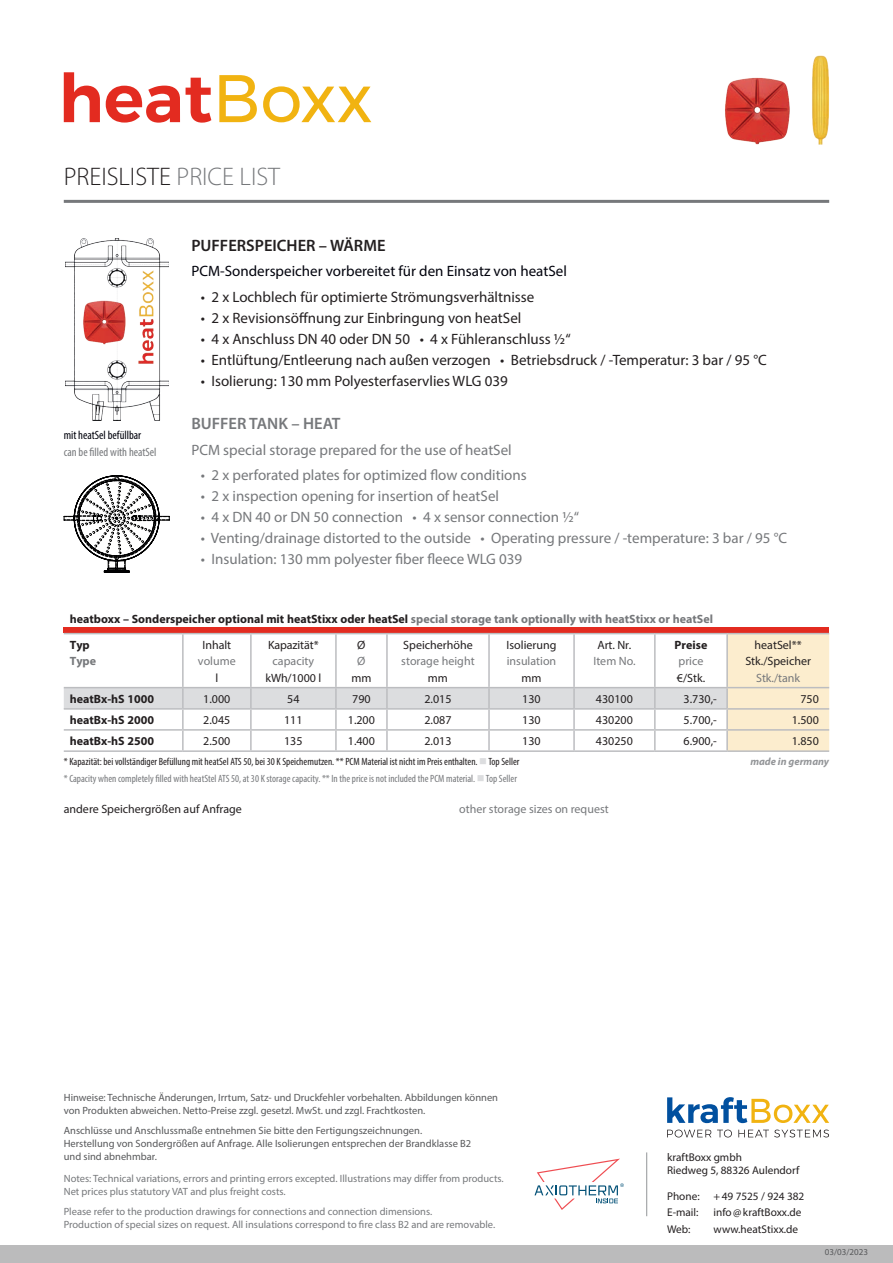
<style>
.page{position:relative;width:893px;height:1263px;background:#fff}
.page>*{position:absolute;margin:0;border:0;box-sizing:border-box;transform-origin:0 0}
.t1{font:300 25.5px "Myriad Pro";color:#231f20}
.t2{font:600 16.5px "Myriad Pro";color:#231f20}
.t3{font:600 16.5px "Myriad Pro";color:#76787b}
.t4{font:15px "Myriad Pro";color:#76787b}
.t5{font:15px "Myriad Pro";color:#231f20}
.t6{font:15px "Myriad Pro";color:#01020c}
.t7{font:12px/16.5px "Myriad Pro";color:#231f20;text-align:center}
.t8{font:700 12px/25.5px "Myriad Pro";color:#231f20}
.t9{font:12px "Myriad Pro";color:#76787b}
.t10{font:condensed 12px "Myriad Pro";color:#76787b}
.t11{font:condensed 12px "Myriad Pro";color:#01020c}
.t12{font:700 12px "Myriad Pro";color:#76787b}
.t13{font:11.25px/13.5px "Myriad Pro";color:#231f20}
.t14{font:10.5px/12.6px "Myriad Pro";color:#57585a}
.t15{font:10.5px/13.5px "Myriad Pro";color:#76787b}
.t16{font:condensed 10.5px "Myriad Pro";color:#231f20}
.t17{font:condensed 10.5px "Myriad Pro";color:#76787b}
.t18{font:italic 700 10.5px "Myriad Pro";color:#939598}
.t19{font:9px "Myriad Pro";color:#57585a}
.s1{color:#76787b}
.s2{color:#dcdddf}
</style>
<div class="page">
<div style="left:0;top:1246px;width:893px;height:17px;background:#bbbbbc"></div>
<hr style="left:64px;top:200px;width:765px;height:3px;background:#76787b">
<div style="left:64px;top:627px;width:765px;height:6px;background:#e32b20"></div>
<img style="left:725px;top:77px;width:65px;height:68px">
<img style="left:812px;top:55px;width:17px;height:90px">
<svg style="left:64px;top:475px;width:106px;height:98px"></svg>
<img style="left:65px;top:238px;width:103px;height:182px">
<svg style="left:64px;top:72px;width:36px;height:50px"></svg>
<svg style="left:106px;top:86px;width:74px;height:37px"></svg>
<svg style="left:186px;top:78px;width:25px;height:45px"></svg>
<svg style="left:219px;top:75px;width:38px;height:47px"></svg>
<svg style="left:263px;top:86px;width:108px;height:36px"></svg>
<hr style="left:183px;top:750px;width:68px;height:2px;background:#bcbdc0">
<hr style="left:251px;top:750px;width:85px;height:2px;background:#bcbdc0">
<hr style="left:336px;top:750px;width:51px;height:2px;background:#bcbdc0">
<hr style="left:387px;top:750px;width:102px;height:2px;background:#bcbdc0">
<hr style="left:489px;top:750px;width:85px;height:2px;background:#bcbdc0">
<hr style="left:574px;top:750px;width:81px;height:2px;background:#bcbdc0">
<hr style="left:655px;top:750px;width:72px;height:2px;background:#bcbdc0">
<hr style="left:727px;top:750px;width:102px;height:2px;background:#bcbdc0">
<hr style="left:64px;top:750px;width:119px;height:2px;background:#bcbdc0">
<hr style="left:64px;top:633px;width:119px;height:1px;background:#bcbdc0">
<hr style="left:183px;top:633px;width:68px;height:1px;background:#bcbdc0">
<hr style="left:251px;top:633px;width:85px;height:1px;background:#bcbdc0">
<hr style="left:336px;top:633px;width:51px;height:1px;background:#bcbdc0">
<hr style="left:387px;top:633px;width:102px;height:1px;background:#bcbdc0">
<hr style="left:489px;top:633px;width:85px;height:1px;background:#bcbdc0">
<hr style="left:574px;top:633px;width:81px;height:1px;background:#bcbdc0">
<hr style="left:655px;top:633px;width:72px;height:1px;background:#bcbdc0">
<hr style="left:727px;top:633px;width:102px;height:1px;background:#bcbdc0">
<svg style="left:64px;top:634px;width:765px;height:117px"></svg>
<hr style="left:646px;top:1152px;width:1px;height:64px;background:#939598">
<svg style="left:534px;top:1158px;width:90px;height:52px"></svg>
<svg style="left:667px;top:1097px;width:162px;height:26px"></svg>
<svg style="left:667px;top:1129px;width:44px;height:8px"></svg>
<svg style="left:717px;top:1129px;width:15px;height:8px"></svg>
<svg style="left:738px;top:1129px;width:91px;height:8px"></svg>
<h1 class="t1" style="left:64px;top:161px;width:218px">PREISLISTE <span class="s1">PRICE LIST</span></h1>
<p class="t11" style="left:64px;top:427px;width:79px">mit heatSel befüllbar</p>
<p class="t10" style="left:64px;top:444px;width:94px">can be filled with heatSel</p>
<h2 class="t2" style="left:191px;top:234px;width:196px">PUFFERSPEICHER – WÄRME</h2>
<h3 class="t6" style="left:191px;top:262px;width:377px">PCM-Sonderspeicher vorbereitet für den Einsatz von heatSel</h3>
<h3 class="t5" style="left:201px;top:287px;width:335px">• 2 x Lochblech für optimierte Strömungsverhältnisse</h3>
<h3 class="t5" style="left:201px;top:308px;width:322px">• 2 x Revisionsöffnung zur Einbringung von heatSel</h3>
<h3 class="t5" style="left:201px;top:329px;width:371px">• 4 x Anschluss DN 40 oder DN 50 • 4 x Fühleranschluss ½“</h3>
<h3 class="t5" style="left:201px;top:350px;width:567px">• Entlüftung/Entleerung nach außen verzogen • Betriebsdruck / -Temperatur: 3 bar / 95 °C</h3>
<h3 class="t5" style="left:201px;top:371px;width:308px">• Isolierung: 130 mm Polyesterfaservlies WLG 039</h3>
<h2 class="t3" style="left:191px;top:413px;width:151px">BUFFER TANK – HEAT</h2>
<h3 class="t4" style="left:191px;top:440px;width:322px">PCM special storage prepared for the use of heatSel</h3>
<h3 class="t4" style="left:201px;top:466px;width:327px">• 2 x perforated plates for optimized flow conditions</h3>
<h3 class="t4" style="left:201px;top:487px;width:300px">• 2 x inspection opening for insertion of heatSel</h3>
<h3 class="t4" style="left:201px;top:508px;width:380px">• 4 x DN 40 or DN 50 connection • 4 x sensor connection ½“</h3>
<h3 class="t4" style="left:201px;top:529px;width:588px">• Venting/drainage distorted to the outside • Operating pressure / -temperature: 3 bar / 95 °C</h3>
<h3 class="t4" style="left:201px;top:550px;width:323px">• Insulation: 130 mm polyester fiber fleece WLG 039</h3>
<p class="t8" style="left:70px;top:606px;width:645px">heatboxx – Sonderspeicher optional mit heatStixx oder heatSel <span class="s1">special storage tank optionally with heatStixx or heatSel<br></span>Typ</p>
<p class="t12" style="left:70px;top:653px;width:28px">Type</p>
<p class="t7" style="left:357px;top:636px;width:10px">Ø</p>
<p class="t9" style="left:357px;top:654px;width:10px">Ø</p>
<p class="t7" style="left:351px;top:669px;width:22px">mm</p>
<p class="t7" style="left:202px;top:636px;width:30px">Inhalt</p>
<p class="t9" style="left:198px;top:654px;width:39px">volume</p>
<p class="t7" style="left:215px;top:669px;width:4px">l</p>
<p class="t7" style="left:403px;top:636px;width:71px">Speicherhöhe</p>
<p class="t9" style="left:401px;top:654px;width:75px">storage height</p>
<p class="t7" style="left:428px;top:669px;width:22px">mm</p>
<p class="t7" style="left:507px;top:636px;width:51px">Isolierung</p>
<p class="t9" style="left:507px;top:654px;width:51px">insulation</p>
<p class="t7" style="left:521px;top:669px;width:22px">mm</p>
<p class="t8" style="left:675px;top:631px;width:34px">Preise</p>
<p class="t9" style="left:678px;top:654px;width:26px">price</p>
<p class="t7" style="left:677px;top:669px;width:30px">€/Stk.</p>
<p class="t7" style="left:268px;top:636px;width:52px">Kapazität*</p>
<p class="t9" style="left:273px;top:654px;width:43px">capacity</p>
<p class="t7" style="left:266px;top:669px;width:57px">kWh/1000 l</p>
<p class="t7" style="left:597px;top:636px;width:35px">Art. Nr.</p>
<p class="t9" style="left:593px;top:654px;width:44px">Item No.</p>
<p class="t7" style="left:745px;top:636px;width:67px">heatSel**<br>Stk./Speicher</p>
<p class="t9" style="left:756px;top:670px;width:46px">Stk./tank</p>
<p class="t8" style="left:70px;top:685px;width:86px">heatBx-hS 1000</p>
<p class="t7" style="left:203px;top:690px;width:29px">1.000</p>
<p class="t7" style="left:287px;top:690px;width:14px">54</p>
<p class="t7" style="left:352px;top:690px;width:20px">790</p>
<p class="t7" style="left:424px;top:690px;width:29px">2.015</p>
<p class="t7" style="left:522px;top:690px;width:20px">130</p>
<p class="t7" style="left:596px;top:690px;width:38px">430100</p>
<p class="t7" style="left:684px;top:690px;width:35px">3.730,-</p>
<p class="t7" style="left:800px;top:690px;width:20px">750</p>
<p class="t8" style="left:70px;top:707px;width:86px">heatBx-hS 2000</p>
<p class="t7" style="left:203px;top:711px;width:29px">2.045</p>
<p class="t7" style="left:284px;top:711px;width:20px">111</p>
<p class="t7" style="left:348px;top:711px;width:29px">1.200</p>
<p class="t7" style="left:424px;top:711px;width:29px">2.087</p>
<p class="t7" style="left:522px;top:711px;width:20px">130</p>
<p class="t7" style="left:596px;top:711px;width:38px">430200</p>
<p class="t7" style="left:684px;top:711px;width:35px">5.700,-</p>
<p class="t7" style="left:792px;top:711px;width:29px">1.500</p>
<p class="t8" style="left:70px;top:728px;width:86px">heatBx-hS 2500</p>
<p class="t7" style="left:203px;top:732px;width:29px">2.500</p>
<p class="t7" style="left:284px;top:732px;width:20px">135</p>
<p class="t7" style="left:348px;top:732px;width:29px">1.400</p>
<p class="t7" style="left:424px;top:732px;width:29px">2.013</p>
<p class="t7" style="left:522px;top:732px;width:20px">130</p>
<p class="t7" style="left:596px;top:732px;width:38px">430250</p>
<p class="t7" style="left:684px;top:732px;width:35px">6.900,-</p>
<p class="t7" style="left:792px;top:732px;width:29px">1.850</p>
<p class="t16" style="left:64px;top:755px;width:457px">* Kapazität: bei vollständiger Befüllung mit heatSel ATS 50, bei 30 K Speichernutzen. ** PCM Material ist nicht im Preis enthalten. <span class="s2">■</span> Top Seller</p>
<p class="t17" style="left:64px;top:772px;width:455px">* Capacity when completely filled with heatStel ATS 50, at 30 K storage capacity. ** In the price is not included the PCM material. <span class="s2">■</span>Top Seller</p>
<p class="t7" style="left:64px;top:800px;width:180px">andere Speichergrößen auf Anfrage</p>
<p class="t9" style="left:459px;top:801px;width:151px">other storage sizes on request</p>
<p class="t18" style="left:750px;top:754px;width:80px">made in germany</p>
<p class="t14" style="left:64px;top:1090px;width:436px;line-height:13.5px">Hinweise: Technische Änderungen, Irrtum, Satz- und Druckfehler vorbehalten. Abbildungen können von Produkten abweichen. Netto-Preise zzgl. gesetzl. MwSt. und zzgl. Frachtkosten.</p>
<p class="t14" style="left:64px;top:1124px;width:409px">Anschlüsse und Anschlussmaße entnehmen Sie bitte den Fertigungszeichnungen.<br>Herstellung von Sondergrößen auf Anfrage. Alle Isolierungen entsprechen der Brandklasse B2 und sind abnehmbar.</p>
<p class="t15" style="left:64px;top:1171px;width:441px">Notes: Technical variations, errors and printing errors excepted. Illustrations may differ from products.<br>Net prices plus statutory VAT and plus freight costs.</p>
<p class="t15" style="left:64px;top:1205px;width:433px;line-height:12.6px">Please refer to the production drawings for connections and connection dimensions.<br>Production of special sizes on request. All insulations correspond to fire class B2 and are removable.</p>
<p class="t13" style="left:667px;top:1150px;width:134px">kraftBoxx gmbh<br>Riedweg 5, 88326 Aulendorf</p>
<p class="t13" style="left:667px;top:1188px;width:139px;line-height:16.5px">Phone: +49 7525 / 924 382<br>E-mail:</p>
<p class="t13" style="left:714px;top:1206px;width:89px">info@kraftBoxx.de</p>
<p class="t13" style="left:667px;top:1222px;width:25px">Web:</p>
<p class="t13" style="left:714px;top:1222px;width:86px">www.heatStixx.de</p>
<p class="t19" style="left:825px;top:1246px;width:45px">03/03/2023</p>
</div>
